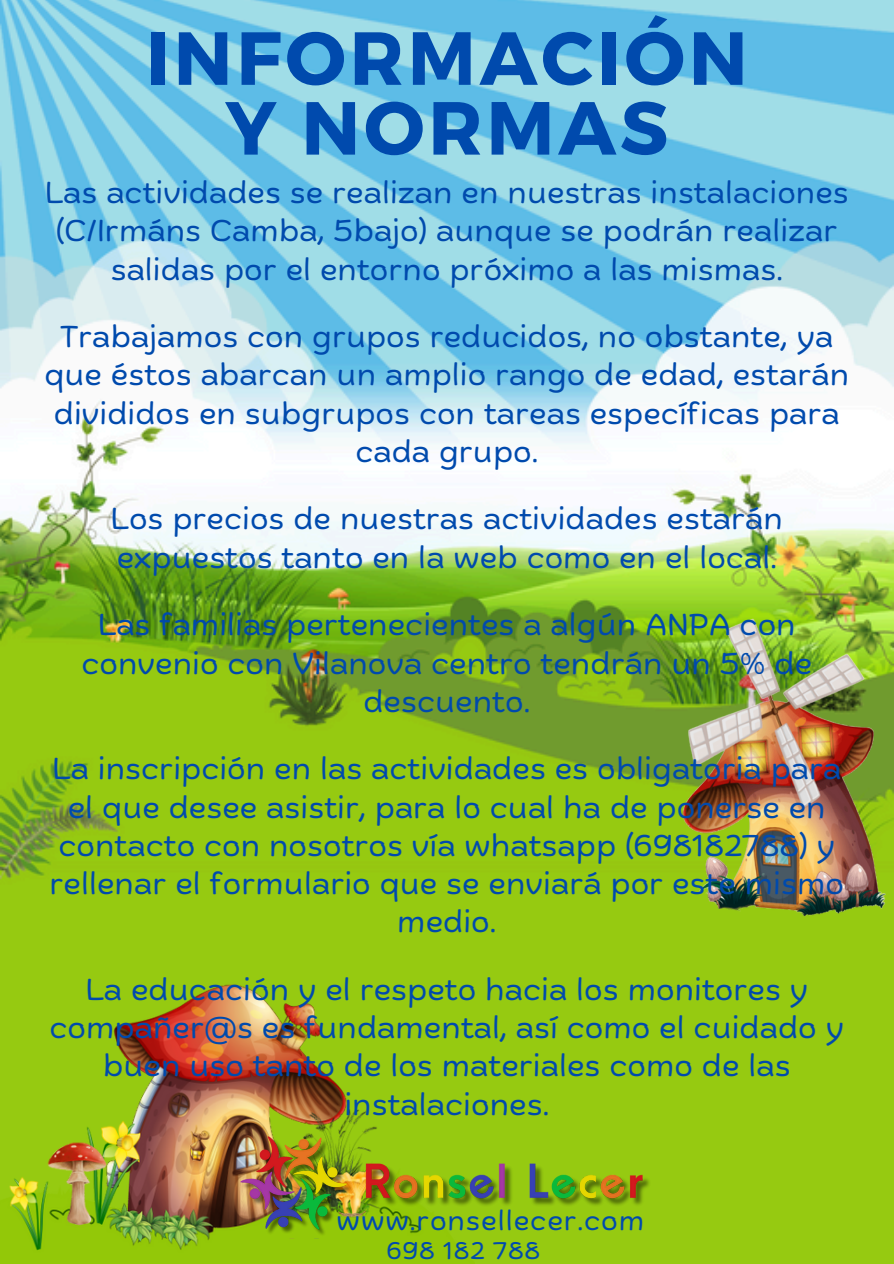
<style>
.page{position:relative;width:894px;height:1264px;background:#fff}
.page>*{position:absolute;margin:0;border:0;box-sizing:border-box;transform-origin:0 0}
.t1{font:700 75px/69.8px "Montserrat";letter-spacing:.05em;color:#004aad;text-align:center}
.t2{font:30px/38.2px "Biski";color:#004aad;text-align:center}
.t3{font:27px "Biski";letter-spacing:.03em;color:#004aad}
.t4{font:24px "Biski";letter-spacing:.03em;color:#004aad}
</style>
<div class="page">
<img style="left:0;top:0;width:893px;height:1263px">
<img style="left:668px;top:588px;width:225px;height:359px">
<img style="left:0;top:980px;width:474px;height:282px">
<img style="left:238px;top:1134px;width:124px;height:104px">
<img style="left:361px;top:1163px;width:294px;height:46px">
<h2 class="t1" style="left:146px;top:19px;width:603px">INFORMACIÓN<br>Y NORMAS</h2>
<p class="t2" style="left:45px;top:176px;width:805px">Las actividades se realizan en nuestras instalaciones (C/Irmáns Camba, 5bajo) aunque se podrán realizar salidas por el entorno próximo a las mismas.</p>
<p class="t2" style="left:44px;top:320px;width:806px">Trabajamos con grupos reducidos, no obstante, ya que éstos abarcan un amplio rango de edad, estarán divididos en subgrupos con tareas específicas para cada grupo.</p>
<p class="t2" style="left:110px;top:503px;width:674px;text-align:left">Los precios de nuestras actividades estarán expuestos tanto en la web como en el local.</p>
<h1 class="t2" style="left:81px;top:608px;width:732px">Las familias pertenecientes a algún ANPA con convenio con Vilanova centro tendrán un 5% de descuento.</h1>
<h2 class="t2" style="left:50px;top:752px;width:795px">La inscripción en las actividades es obligatoria para el que desee asistir, para lo cual ha de ponerse en contacto con nosotros vía whatsapp (698182788) y rellenar el formulario que se enviará por este mismo medio.</h2>
<h2 class="t2" style="left:49px;top:973px;width:795px">La educación y el respeto hacia los monitores y compañer@s es fundamental, así como el cuidado y buen uso tanto de los materiales como de las instalaciones.</h2>
<h2 class="t3" style="left:336px;top:1209px;width:309px">www.ronsellecer.com</h2>
<h2 class="t4" style="left:386px;top:1240px;width:155px">698 182 788</h2>
</div>
